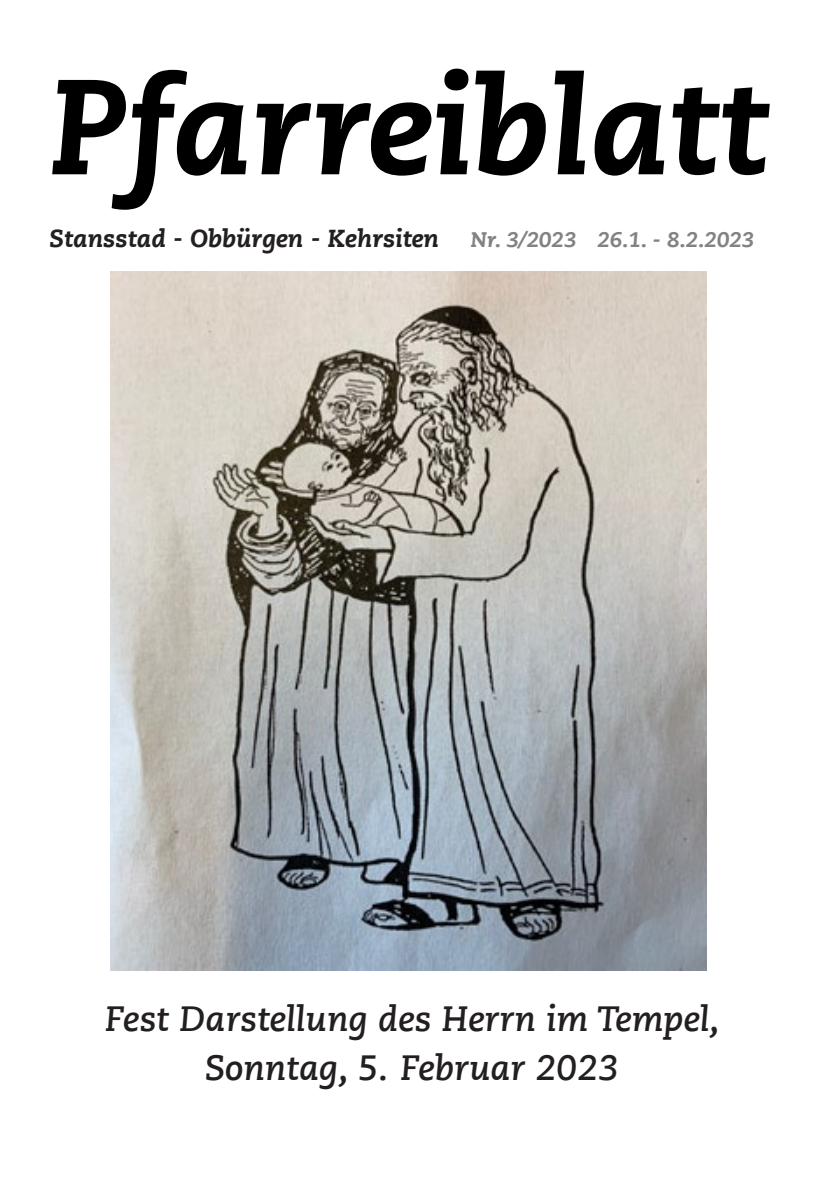
<style>
.page{position:relative;width:819px;height:1191px;background:#fff}
.page>*{position:absolute;margin:0;border:0;box-sizing:border-box;transform-origin:0 0}
.t1{font:italic 800 134.75px "Caecilia LT";color:#000}
.t2{font:italic 700 35px/49px "Caecilia LT";color:#231f20;text-align:center}
.t3{font:italic 800 24.5px "Caecilia CE";color:#231f20}
.t4{font:italic 800 21px "Caecilia LT";color:#808285}
</style>
<div class="page">
<img style="left:111px;top:271px;width:595px;height:700px">
<h1 class="t1" style="left:50px;top:47px;width:719px">Pfarreiblatt</h1>
<p class="t3" style="left:50px;top:221px;width:391px">Stansstad - Obbürgen - Kehrsiten</p>
<p class="t4" style="left:471px;top:227px;width:285px">Nr. 3/2023 26.1. - 8.2.2023</p>
<p class="t2" style="left:105px;top:994px;width:616px">Fest Darstellung des Herrn im Tempel,<br>Sonntag, 5. Februar 2023</p>
</div>
